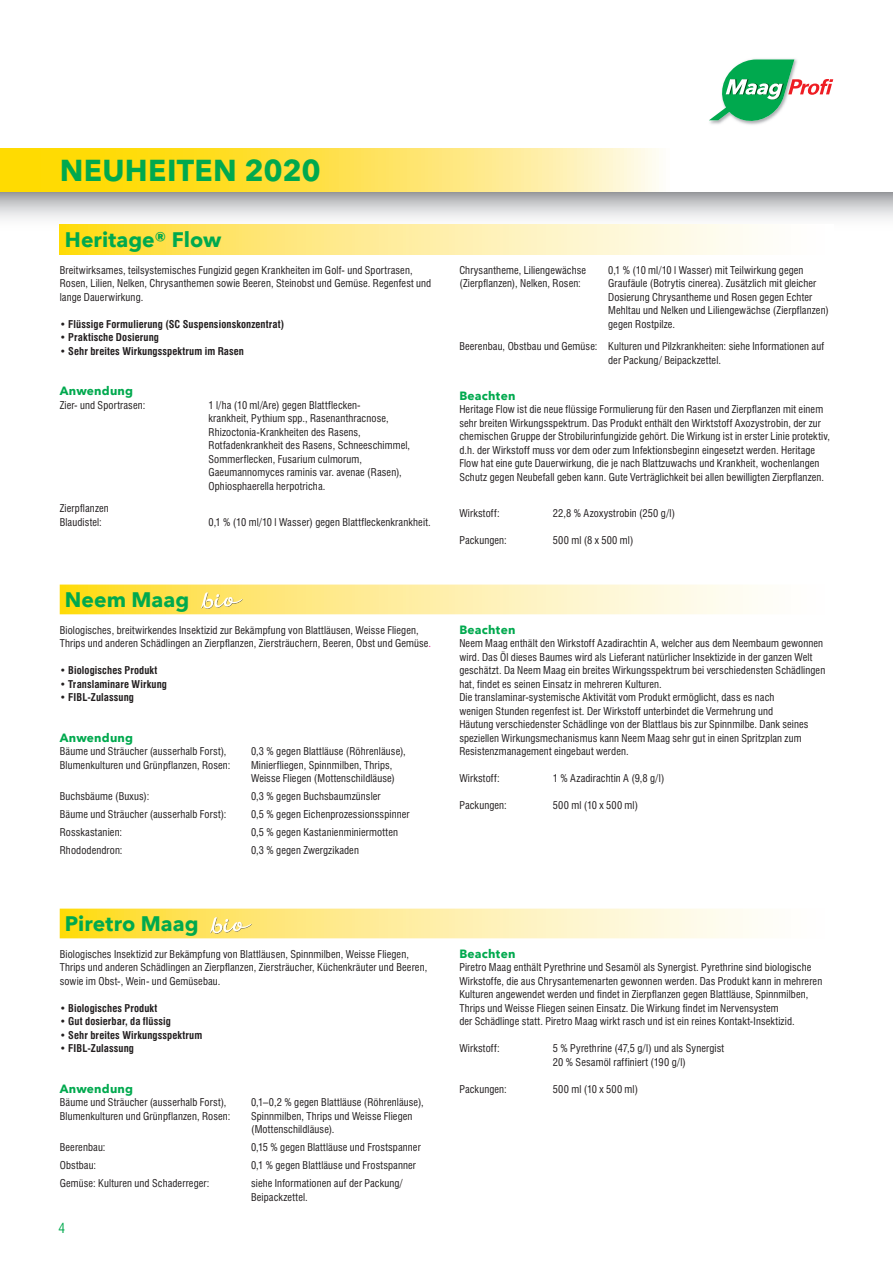
<style>
.page{position:relative;width:893px;height:1263px;background:#fff}
.page>*{position:absolute;margin:0;border:0;box-sizing:border-box;transform-origin:0 0}
.t1{font:700 30px "Avenir Nextfor Syngenta";letter-spacing:.01em;color:#00a94e}
.t2{font:700 21px "Avenir Next";color:#00a94e}
.t3{font:condensed 13.5px "Swiss 721 BT";color:#00a94e}
.t4{font:700 12px "Avenir Next";letter-spacing:.02em;color:#00a94e}
.t5{font:condensed 10.5px/13.5px "Swiss 721 BT";letter-spacing:.01em;color:#231f20}
.t6{font:700 condensed 10.5px "Swiss 721 BT";letter-spacing:.01em;color:#231f20}
.s1{color:#ed028c}
</style>
<div class="page">
<svg style="left:0;top:191px;width:893px;height:42px"></svg>
<svg style="left:709px;top:59px;width:124px;height:65px"></svg>
<svg style="left:0;top:149px;width:659px;height:42px;background:#fee457"></svg>
<svg style="left:60px;top:224px;width:773px;height:30px;background:#feeea2"></svg>
<svg style="left:60px;top:584px;width:692px;height:30px;background:#feed9a"></svg>
<svg style="left:60px;top:908px;width:692px;height:30px;background:#feed9b"></svg>
<h1 class="t1" style="left:60px;top:152px;width:263px">NEUHEITEN 2020</h1>
<h2 class="t2" style="left:65px;top:221px;width:158px">Heritage® Flow</h2>
<p class="t5" style="left:60px;top:263px;width:373px">Breitwirksames, teilsystemisches Fungizid gegen Krankheiten im Golf- und Sportrasen,<br>Rosen, Lilien, Nelken, Chrysanthemen sowie Beeren, Steinobst und Gemüse. Regenfest und lange Dauerwirkung.</p>
<p class="t6" style="left:60px;top:318px;width:226px">• Flüssige Formulierung (SC Suspensionskonzentrat)</p>
<p class="t6" style="left:60px;top:331px;width:101px">• Praktische Dosierung</p>
<p class="t6" style="left:60px;top:345px;width:186px">• Sehr breites Wirkungsspektrum im Rasen</p>
<p class="t4" style="left:60px;top:381px;width:75px">Anwendung</p>
<p class="t5" style="left:60px;top:398px;width:87px">Zier- und Sportrasen:</p>
<p class="t5" style="left:209px;top:398px;width:203px">1 l/ha (10 ml/Are) gegen Blattflecken-<br>krankheit, Pythium spp., Rasenanthracnose, Rhizoctonia-Krankheiten des Rasens, Rotfadenkrankheit des Rasens, Schneeschimmel, Sommerflecken, Fusarium culmorum, Gaeumannomyces raminis var. avenae (Rasen), Ophiosphaerella herpotricha.</p>
<p class="t5" style="left:60px;top:502px;width:51px">Zierpflanzen<br>Blaudistel:</p>
<p class="t5" style="left:209px;top:515px;width:224px">0,1 % (10 ml/10 l Wasser) gegen Blattfleckenkrankheit.</p>
<h2 class="t2" style="left:65px;top:581px;width:126px">Neem Maag</h2>
<p class="t5" style="left:60px;top:623px;width:373px">Biologisches, breitwirkendes Insektizid zur Bekämpfung von Blattläusen, Weisse Fliegen,<br>Thrips und anderen Schädlingen an Zierpflanzen, Ziersträuchern, Beeren, Obst und Gemüse<span class="s1">.</span></p>
<p class="t6" style="left:60px;top:664px;width:99px">• Biologisches Produkt</p>
<p class="t6" style="left:60px;top:678px;width:109px">• Translaminare Wirkung</p>
<p class="t6" style="left:60px;top:691px;width:76px">• FIBL-Zulassung</p>
<p class="t4" style="left:60px;top:727px;width:75px">Anwendung</p>
<p class="t5" style="left:60px;top:745px;width:168px">Bäume und Sträucher (ausserhalb Forst),</p>
<p class="t5" style="left:251px;top:745px;width:156px">0,3 % gegen Blattläuse (Röhrenläuse),</p>
<p class="t5" style="left:60px;top:758px;width:172px">Blumenkulturen und Grünpflanzen, Rosen:</p>
<p class="t5" style="left:251px;top:758px;width:145px">Minierfliegen, Spinnmilben, Thrips,<br>Weisse Fliegen (Mottenschildläuse)</p>
<p class="t5" style="left:60px;top:790px;width:91px">Buchsbäume (Buxus):</p>
<p class="t5" style="left:251px;top:790px;width:131px">0,3 % gegen Buchsbaumzünsler</p>
<p class="t5" style="left:60px;top:808px;width:168px">Bäume und Sträucher (ausserhalb Forst):</p>
<p class="t5" style="left:251px;top:808px;width:160px">0,5 % gegen Eichenprozessionsspinner</p>
<p class="t5" style="left:60px;top:826px;width:64px">Rosskastanien:</p>
<p class="t5" style="left:251px;top:826px;width:148px">0,5 % gegen Kastanienminiermotten</p>
<p class="t5" style="left:60px;top:844px;width:64px">Rhododendron:</p>
<p class="t5" style="left:251px;top:844px;width:109px">0,3 % gegen Zwergzikaden</p>
<h2 class="t2" style="left:65px;top:905px;width:135px">Piretro Maag</h2>
<p class="t5" style="left:60px;top:947px;width:369px">Biologisches Insektizid zur Bekämpfung von Blattläusen, Spinnmilben, Weisse Fliegen,<br>Thrips und anderen Schädlingen an Zierpflanzen, Ziersträucher, Küchenkräuter und Beeren, sowie im Obst-, Wein- und Gemüsebau.</p>
<p class="t6" style="left:60px;top:1002px;width:99px">• Biologisches Produkt</p>
<p class="t6" style="left:60px;top:1015px;width:113px">• Gut dosierbar, da flüssig</p>
<p class="t6" style="left:60px;top:1029px;width:144px">• Sehr breites Wirkungsspektrum</p>
<p class="t6" style="left:60px;top:1042px;width:76px">• FIBL-Zulassung</p>
<p class="t4" style="left:60px;top:1078px;width:75px">Anwendung</p>
<p class="t5" style="left:60px;top:1096px;width:168px">Bäume und Sträucher (ausserhalb Forst),</p>
<p class="t5" style="left:251px;top:1096px;width:174px">0,1–0,2 % gegen Blattläuse (Röhrenläuse),</p>
<p class="t5" style="left:60px;top:1109px;width:172px">Blumenkulturen und Grünpflanzen, Rosen:</p>
<p class="t5" style="left:251px;top:1109px;width:163px">Spinnmilben, Thrips und Weisse Fliegen (Mottenschildläuse).</p>
<p class="t5" style="left:60px;top:1141px;width:47px">Beerenbau:</p>
<p class="t5" style="left:251px;top:1141px;width:171px">0,15 % gegen Blattläuse und Frostspanner</p>
<p class="t5" style="left:60px;top:1159px;width:38px">Obstbau:</p>
<p class="t5" style="left:251px;top:1159px;width:166px">0,1 % gegen Blattläuse und Frostspanner</p>
<p class="t5" style="left:60px;top:1177px;width:151px">Gemüse: Kulturen und Schaderreger:</p>
<p class="t5" style="left:251px;top:1177px;width:153px">siehe In formationen auf der Packung/<br>Beipackzettel.</p>
<p class="t3" style="left:58px;top:1220px;width:8px">4</p>
<p class="t5" style="left:459px;top:263px;width:128px">Chrysantheme, Liliengewächse</p>
<p class="t5" style="left:608px;top:263px;width:197px">0,1 % (10 ml/10 l Wasser) mit Teilwirkung gegen</p>
<p class="t5" style="left:459px;top:277px;width:123px">(Zierpflanzen), Nelken, Rosen:</p>
<p class="t5" style="left:608px;top:277px;width:222px">Graufäule (Botrytis cinerea). Zusätzlich mit gleicher Dosierung Chrysantheme und Rosen gegen Echter Mehltau und Nelken und Liliengewächse (Zierpflanzen) gegen Rostpilze.</p>
<p class="t5" style="left:608px;top:340px;width:218px;text-indent:-149px">Beerenbau, Obstbau und Gemüse: Kulturen und Pilzkrankheiten: siehe Informationen auf der Packung/ Beipackzettel.</p>
<p class="t4" style="left:459px;top:385px;width:58px">Beachten</p>
<p class="t5" style="left:459px;top:403px;width:372px">Heritage Flow ist die neue flüssige Formulierung für den Rasen und Zierpflanzen mit einem sehr breiten Wirkungsspektrum. Das Produkt enthält den Wirktstoff Axozystrobin, der zur chemischen Gruppe der Strobilurinfungizide gehört. Die Wirkung ist in erster Linie protektiv, d.h. der Wirkstoff muss vor dem oder zum Infektionsbeginn eingesetzt werden. Heritage Flow hat eine gute Dauerwirkung, die je nach Blattzuwachs und Krankheit, wochenlangen Schutz gegen Neubefall geben kann. Gute Verträglichkeit bei allen bewilligten Zierpflanzen.</p>
<p class="t5" style="left:459px;top:506px;width:42px">Wirkstoff:</p>
<p class="t5" style="left:553px;top:506px;width:124px">22,8 % Azoxystrobin (250 g/l)</p>
<p class="t5" style="left:459px;top:533px;width:49px">Packungen:</p>
<p class="t5" style="left:553px;top:533px;width:82px">500 ml (8 x 500 ml)</p>
<p class="t4" style="left:459px;top:619px;width:58px">Beachten</p>
<p class="t5" style="left:459px;top:637px;width:367px">Neem Maag enthält den Wirkstoff Azadirachtin A, welcher aus dem Neembaum gewonnen wird. Das Öl dieses Baumes wird als Lieferant natürlicher Insektizide in der ganzen Welt geschätzt. Da Neem Maag ein breites Wirkungsspektrum bei verschiedensten Schädlingen hat, findet es seinen Einsatz in mehreren Kulturen.<br>Die translaminar-systemische Aktivität vom Produkt ermöglicht, dass es nach<br>wenigen Stunden regenfest ist. Der Wirkstoff unterbindet die Vermehrung und<br>Häutung verschiedenster Schädlinge von der Blattlaus bis zur Spinnmilbe. Dank seines speziellen Wirkungsmechanismus kann Neem Maag sehr gut in einen Spritzplan zum Resistenzmanagement eingebaut werden.</p>
<p class="t5" style="left:459px;top:772px;width:42px">Wirkstoff:</p>
<p class="t5" style="left:553px;top:772px;width:113px">1 % Azadirachtin A (9,8 g/l)</p>
<p class="t5" style="left:459px;top:799px;width:49px">Packungen:</p>
<p class="t5" style="left:553px;top:799px;width:87px">500 ml (10 x 500 ml)</p>
<p class="t4" style="left:459px;top:943px;width:58px">Beachten</p>
<p class="t5" style="left:459px;top:961px;width:364px">Piretro Maag enthält Pyrethrine und Sesamöl als Synergist. Pyrethrine sind biologische Wirkstoffe, die aus Chrysantemenarten gewonnen werden. Das Produkt kann in mehreren Kulturen angewendet werden und findet in Zierpflanzen gegen Blattläuse, Spinnmilben, Thrips und Weisse Fliegen seinen Einsatz. Die Wirkung findet im Nervensystem<br>der Schädlinge statt. Piretro Maag wirkt rasch und ist ein reines Kontakt-Insektizid.</p>
<p class="t5" style="left:459px;top:1042px;width:42px">Wirkstoff:</p>
<p class="t5" style="left:553px;top:1042px;width:173px">5 % Pyrethrine (47,5 g/l) und als Synergist<br>20 % Sesamöl raffiniert (190 g/l)</p>
<p class="t5" style="left:459px;top:1082px;width:49px">Packungen:</p>
<p class="t5" style="left:553px;top:1082px;width:87px">500 ml (10 x 500 ml)</p>
</div>
